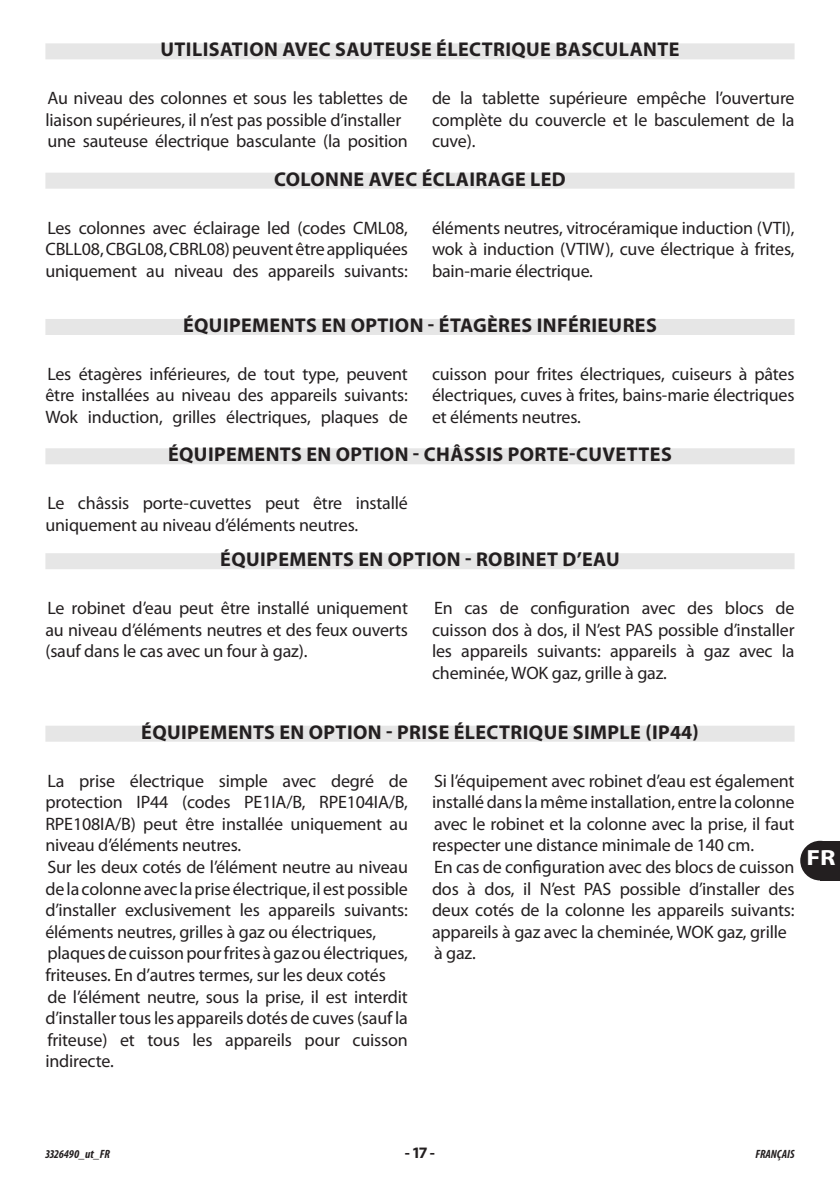
<style>
.page{position:relative;width:840px;height:1191px;background:#fff}
.page>*{position:absolute;margin:0;border:0;box-sizing:border-box;transform-origin:0 0}
.t1{font:700 22px "Myriad Pro";color:#fff;scale:1.18 1}
.t2{font:700 20px "Myriad Pro";letter-spacing:.02em;color:#231f20}
.t3{font:18px/21.6px "Myriad Pro";letter-spacing:-.01em;color:#231f20;text-align:justify}
.t4{font:700 16px "Myriad Pro";color:#231f20}
.t5{font:italic 700 condensed 12px "Myriad Pro";color:#231f20}
</style>
<div class="page">
<div style="left:819px;top:840px;width:20px;height:40px;background:#231f20"></div>
<div style="left:799px;top:840px;width:40px;height:40px;background:#231f20;border-radius:50%"></div>
<div style="left:45px;top:43px;width:749px;height:16px;background:#e6e6e6"></div>
<div style="left:45px;top:173px;width:749px;height:16px;background:#e6e6e6"></div>
<div style="left:45px;top:319px;width:749px;height:16px;background:#e6e6e6"></div>
<div style="left:45px;top:448px;width:749px;height:16px;background:#e6e6e6"></div>
<div style="left:45px;top:553px;width:749px;height:16px;background:#e6e6e6"></div>
<div style="left:45px;top:725px;width:749px;height:16px;background:#e6e6e6"></div>
<p class="t2" style="left:160px;top:37px;width:26px">UTILISATION</p>
<p class="t2" style="left:282px;top:37px;width:13px">AVEC</p>
<p class="t2" style="left:335px;top:37px;width:13px">SAUTEUSE</p>
<p class="t2" style="left:436px;top:37px;width:13px">ÉLECTRIQUE</p>
<p class="t2" style="left:555px;top:37px;width:14px">BASCULANTE</p>
<p class="t3" style="left:45px;top:87px;width:364px;text-align:left">Au niveau des colonnes et sous les tablettes de liaison supérieures, il n’est pas possible d’installer une sauteuse électrique basculante (la position</p>
<p class="t3" style="left:432px;top:87px;width:364px">de la tablette supérieure empêche l’ouverture complète du couvercle et le basculement de la cuve).</p>
<p class="t2" style="left:274px;top:166px;width:26px">COLONNE</p>
<p class="t2" style="left:368px;top:166px;width:13px">AVEC</p>
<p class="t2" style="left:421px;top:166px;width:13px">ÉCLAIRAGE</p>
<p class="t2" style="left:530px;top:166px;width:13px">LED</p>
<p class="t3" style="left:45px;top:216px;width:364px">Les colonnes avec éclairage led (codes CML08, CBLL08, CBGL08, CBRL08) peuvent être appliquées uniquement au niveau des appareils suivants:</p>
<p class="t3" style="left:432px;top:216px;width:364px">éléments neutres, vitrocéramique induction (VTI), wok à induction (VTIW), cuve électrique à frites, bain-marie électrique.</p>
<p class="t2" style="left:183px;top:312px;width:25px">ÉQUIPEMENTS</p>
<p class="t2" style="left:321px;top:312px;width:43px">EN OPTION</p>
<p class="t2" style="left:428px;top:312px;width:35px">- ÉTAG</p>
<p class="t2" style="left:487px;top:312px;width:23px">ÈRES</p>
<p class="t2" style="left:536px;top:312px;width:12px">INFÉRIEURES</p>
<p class="t3" style="left:45px;top:363px;width:364px">Les étagères inférieures, de tout type, peuvent être installées au niveau des appareils suivants:<br>Wok induction, grilles électriques, plaques de</p>
<p class="t3" style="left:432px;top:363px;width:364px">cuisson pour frites électriques, cuiseurs à pâtes électriques, cuves à frites, bains-marie électriques et éléments neutres.</p>
<p class="t2" style="left:168px;top:441px;width:25px">ÉQUIPEMENTS</p>
<p class="t2" style="left:306px;top:441px;width:43px">EN OPTION</p>
<p class="t2" style="left:413px;top:441px;width:62px">- CHÂSSIS</p>
<p class="t2" style="left:507px;top:441px;width:13px">PORTE</p>
<p class="t2" style="left:569px;top:441px;width:20px">-CUVETTES</p>
<p class="t3" style="left:45px;top:492px;width:364px">Le châssis porte-cuvettes peut être installé uniquement au niveau d’éléments neutres.</p>
<p class="t2" style="left:220px;top:546px;width:25px">ÉQUIPEMENTS</p>
<p class="t2" style="left:358px;top:546px;width:43px">EN OPTION</p>
<p class="t2" style="left:465px;top:546px;width:36px">- ROBINET</p>
<p class="t2" style="left:562px;top:546px;width:33px">D’EAU</p>
<p class="t3" style="left:45px;top:597px;width:364px">Le robinet d’eau peut être installé uniquement au niveau d’éléments neutres et des feux ouverts (sauf dans le cas avec un four à gaz).</p>
<p class="t3" style="left:432px;top:597px;width:364px">En cas de configuration avec des blocs de cuisson dos à dos, il N’est PAS possible d’installer les appareils suivants: appareils à gaz avec la cheminée, WOK gaz, grille à gaz.</p>
<p class="t2" style="left:141px;top:719px;width:25px">ÉQUIPEMENTS</p>
<p class="t2" style="left:279px;top:719px;width:43px">EN OPTION</p>
<p class="t2" style="left:386px;top:719px;width:34px">- PRISE</p>
<p class="t2" style="left:453px;top:719px;width:13px">ÉLECTRIQUE</p>
<p class="t2" style="left:572px;top:719px;width:13px">SIMPLE</p>
<p class="t2" style="left:645px;top:719px;width:55px">(IP44)</p>
<p class="t3" style="left:45px;top:769px;width:364px;text-align:left">La prise électrique simple avec degré de protection IP44 (codes PE1IA/B, RPE104IA/B, RPE108IA/B) peut être installée uniquement au niveau d’éléments neutres.<br>Sur les deux cotés de l’élément neutre au niveau de la colonne avec la prise électrique, il est possible d’installer exclusivement les appareils suivants: éléments neutres, grilles à gaz ou électriques, plaques de cuisson pour frites à gaz ou électriques, friteuses. En d’autres termes, sur les deux cotés de l’élément neutre, sous la prise, il est interdit d’installer tous les appareils dotés de cuves (sauf la friteuse) et tous les appareils pour cuisson indirecte.</p>
<p class="t3" style="left:432px;top:769px;width:364px;text-align:left">Si l’équipement avec robinet d’eau est également installé dans la même installation, entre la colonne avec le robinet et la colonne avec la prise, il faut respecter une distance minimale de 140 cm.<br>En cas de configuration avec des blocs de cuisson dos à dos, il N’est PAS possible d’installer des deux cotés de la colonne les appareils suivants: appareils à gaz avec la cheminée, WOK gaz, grille à gaz.</p>
<p class="t1" style="left:806px;top:843px;width:26px">FR</p>
<p class="t5" style="left:45px;top:1146px;width:66px">3326490_ut_FR</p>
<p class="t4" style="left:404px;top:1141px;width:32px">- 17 -</p>
<p class="t5" style="left:755px;top:1146px;width:41px">FRANÇAIS</p>
</div>
